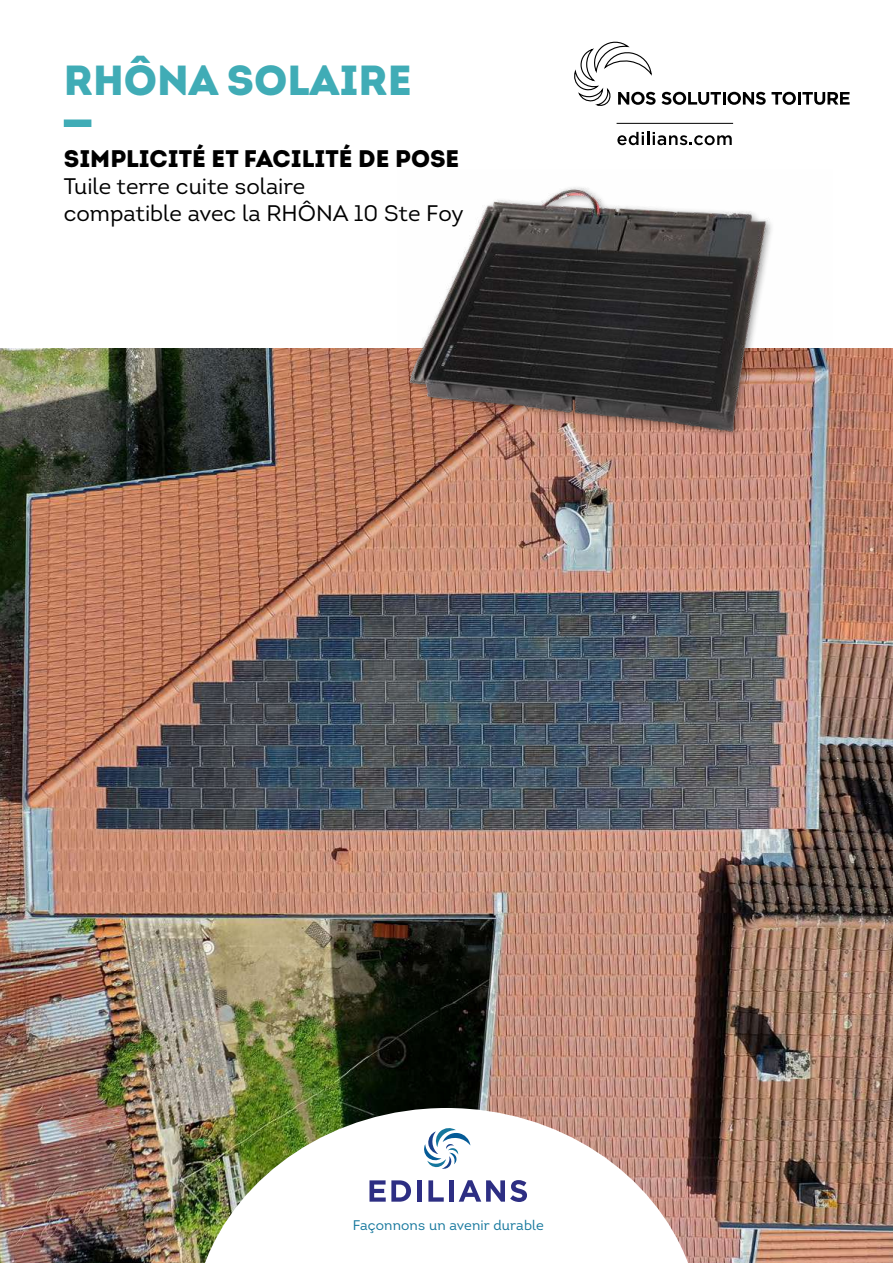
<style>
.page{position:relative;width:893px;height:1263px;background:#fff}
.page>*{position:absolute;margin:0;border:0;box-sizing:border-box;transform-origin:0 0}
.t1{font:900 42px "Intro";color:#40acb6}
.t2{font:900 24px "Intro";color:#000}
.t3{font:22.5px/27px "Intro";color:#000}
.t4{font:13.95px "Intro";letter-spacing:.01em;color:#15779d}
</style>
<div class="page">
<img style="left:0;top:349px;width:893px;height:914px">
<div style="left:64px;top:119px;width:27px;height:8px;background:#40acb6"></div>
<hr style="left:617px;top:123px;width:116px;height:1px;background:#000">
<svg style="left:617px;top:132px;width:115px;height:13px"></svg>
<svg style="left:574px;top:41px;width:276px;height:65px"></svg>
<img style="left:204px;top:1108px;width:484px;height:155px">
<svg style="left:423px;top:1127px;width:47px;height:42px"></svg>
<svg style="left:369px;top:1180px;width:42px;height:22px"></svg>
<div style="left:417px;top:1180px;width:5px;height:22px;background:#2d2e83"></div>
<svg style="left:428px;top:1180px;width:16px;height:22px"></svg>
<div style="left:449px;top:1180px;width:5px;height:22px;background:#2d2e83"></div>
<svg style="left:459px;top:1180px;width:68px;height:22px"></svg>
<img style="left:398px;top:187px;width:434px;height:272px">
<h1 class="t1" style="left:64px;top:53px;width:350px">RHÔNA SOLAIRE</h1>
<p class="t2" style="left:64px;top:143px;width:397px">SIMPLICITÉ ET FACILITÉ DE POSE</p>
<p class="t3" style="left:64px;top:172px;width:401px">Tuile terre cuite solaire<br>compatible avec la RHÔNA 10 Ste Foy</p>
<p class="t4" style="left:353px;top:1216px;width:193px">Façonnons un avenir durable</p>
</div>
